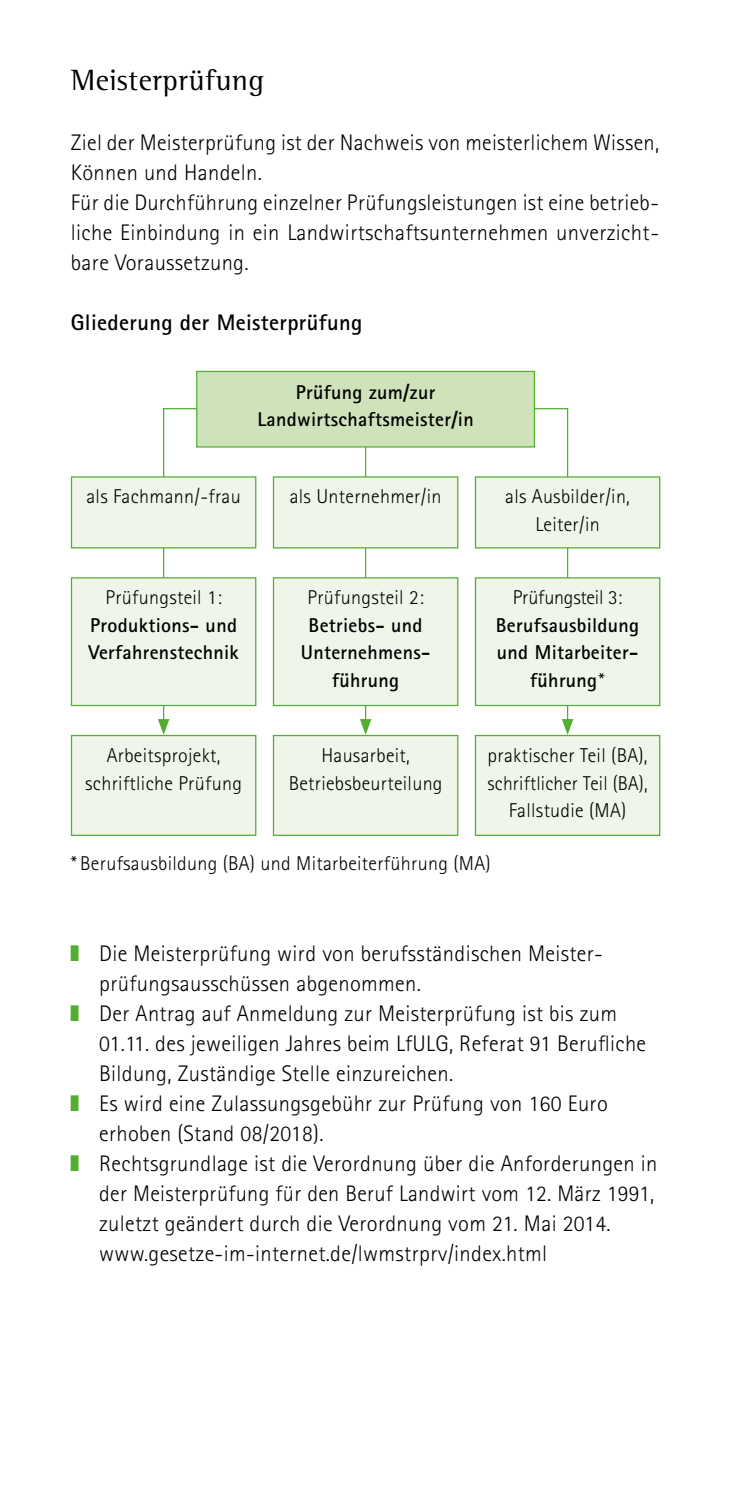
<style>
.page{position:relative;width:730px;height:1489px;background:#fff}
.page>*{position:absolute;margin:0;border:0;box-sizing:border-box;transform-origin:0 0}
.H1_Subline{font:30px "Rotis Semi Serif";letter-spacing:.015em;color:#000}
.P-Fliesstext{font:300 22.5px/30px "Rotis Sans Serif";letter-spacing:.015em;color:#000}
.t1{font:700 22.5px "Rotis Sans Serif";letter-spacing:.015em;color:#000}
.t2{font:300 20px/27.5px "Rotis Sans Serif";letter-spacing:.015em;color:#000;text-align:center}
.t3{font:700 20px/27.5px "Rotis Sans Serif";letter-spacing:.015em;color:#000;text-align:center}
.t4{font:300 20px "Rotis Sans Serif";letter-spacing:-.01em;color:#000}
.s1{font-weight:300}
.s2{color:#51ae30}
</style>
<div class="page">
<hr style="left:163px;top:408px;width:405px;height:1px;background:#51ae30">
<hr style="left:163px;top:408px;width:1px;height:315px;background:#51ae30">
<svg style="left:158px;top:719px;width:11px;height:16px"></svg>
<hr style="left:365px;top:447px;width:1px;height:276px;background:#51ae30">
<svg style="left:360px;top:719px;width:11px;height:16px"></svg>
<hr style="left:567px;top:408px;width:1px;height:315px;background:#51ae30">
<svg style="left:562px;top:719px;width:11px;height:16px"></svg>
<div style="left:71px;top:477px;width:185px;height:71px;background:#eff6e9"></div>
<div style="left:71px;top:476px;width:185px;height:72px;border:1px solid #51ae30"></div>
<div style="left:71px;top:578px;width:185px;height:127px;background:#eff6e9"></div>
<div style="left:71px;top:577px;width:185px;height:129px;border:1px solid #51ae30"></div>
<div style="left:71px;top:735px;width:185px;height:100px;background:#eff6e9"></div>
<div style="left:71px;top:735px;width:185px;height:100px;border:1px solid #51ae30"></div>
<div style="left:273px;top:477px;width:185px;height:71px;background:#eff6e9"></div>
<div style="left:273px;top:476px;width:185px;height:72px;border:1px solid #51ae30"></div>
<div style="left:197px;top:371px;width:337px;height:76px;background:#cee3ba"></div>
<div style="left:196px;top:371px;width:339px;height:76px;border:1px solid #51ae30"></div>
<div style="left:273px;top:578px;width:185px;height:127px;background:#eff6e9"></div>
<div style="left:273px;top:577px;width:185px;height:129px;border:1px solid #51ae30"></div>
<div style="left:273px;top:735px;width:185px;height:100px;background:#eff6e9"></div>
<div style="left:273px;top:735px;width:185px;height:100px;border:1px solid #51ae30"></div>
<div style="left:475px;top:477px;width:185px;height:71px;background:#eff6e9"></div>
<div style="left:475px;top:476px;width:185px;height:72px;border:1px solid #51ae30"></div>
<div style="left:475px;top:578px;width:185px;height:127px;background:#eff6e9"></div>
<div style="left:475px;top:577px;width:185px;height:129px;border:1px solid #51ae30"></div>
<div style="left:475px;top:735px;width:185px;height:100px;background:#eff6e9"></div>
<div style="left:475px;top:735px;width:185px;height:100px;border:1px solid #51ae30"></div>
<h1 class="H1_Subline" style="left:71px;top:62px;width:195px">Meisterprüfung</h1>
<p class="P-Fliesstext" style="left:71px;top:127px;width:590px">Ziel der Meisterprüfung ist der Nachweis von meisterlichem Wissen,<br>Können und Handeln.</p>
<p class="P-Fliesstext" style="left:71px;top:187px;width:590px;text-align:justify">Für die Durchführung einzelner Prüfungsleistungen ist eine betrieb&shy;liche Einbindung in ein Landwirtschaftsunternehmen unverzicht&shy;bare Voraussetzung.</p>
<h2 class="t1" style="left:71px;top:308px;width:293px">Gliederung der Meisterprüfung</h2>
<p class="t3" style="left:257px;top:377px;width:218px">Prüfung zum/zur<br>Landwirtschaftsmeister/in</p>
<p class="t2" style="left:86px;top:483px;width:156px">als Fachmann/-frau</p>
<p class="t2" style="left:105px;top:584px;width:118px">Prüfungsteil 1:</p>
<p class="t3" style="left:88px;top:611px;width:152px;text-align:left">Produktions- und<br>Verfahrenstechnik</p>
<p class="t2" style="left:85px;top:741px;width:158px">Arbeitsprojekt, schriftliche Prüfung</p>
<p class="t2" style="left:290px;top:483px;width:153px">als Unternehmer/in</p>
<p class="t2" style="left:307px;top:584px;width:118px">Prüfungsteil 2:</p>
<p class="t3" style="left:301px;top:611px;width:129px">Betriebs- und<br>Unternehmens&shy;führung</p>
<p class="t2" style="left:289px;top:741px;width:155px">Hausarbeit,<br>Betriebsbeurteilung</p>
<p class="t2" style="left:505px;top:483px;width:126px">als Ausbilder/in,<br>Leiter/in</p>
<p class="t4" style="left:513px;top:586px;width:111px">Prüfungsteil 3:</p>
<p class="t3" style="left:496px;top:611px;width:145px">Berufsausbildung und Mitarbeiter&shy;führung<span class="s1">*</span></p>
<p class="t2" style="left:488px;top:741px;width:161px">praktischer Teil (BA), schriftlicher Teil (BA),<br>Fallstudie (MA)</p>
<p class="t2" style="left:71px;top:850px;width:421px">* Berufsausbildung (BA) und Mitarbeiterführung (MA)</p>
<p class="P-Fliesstext" style="left:99px;top:937px;width:503px;text-indent:-28px"><span class="s2">•</span> Die Meisterprüfung wird von berufsständischen Meister&shy;prüfungsausschüssen abgenommen.</p>
<p class="P-Fliesstext" style="left:99px;top:997px;width:548px;text-indent:-28px"><span class="s2">•</span> Der Antrag auf Anmeldung zur Meisterprüfung ist bis zum<br>01.11. des jeweiligen Jahres beim LfULG, Referat 91 Berufliche<br>Bildung, Zuständige Stelle einzureichen.</p>
<p class="P-Fliesstext" style="left:99px;top:1087px;width:510px;text-indent:-28px"><span class="s2">•</span> Es wird eine Zulassungsgebühr zur Prüfung von 160 Euro erhoben (Stand 08/2018).</p>
<p class="P-Fliesstext" style="left:99px;top:1147px;width:560px;text-indent:-28px"><span class="s2">•</span> Rechtsgrundlage ist die Verordnung über die Anforderungen in der Meisterprüfung für den Beruf Landwirt vom 12. März 1991, zuletzt geändert durch die Verordnung vom 21. Mai 2014. www.gesetze-im-internet.de/lwmstrprv/index.html</p>
</div>
